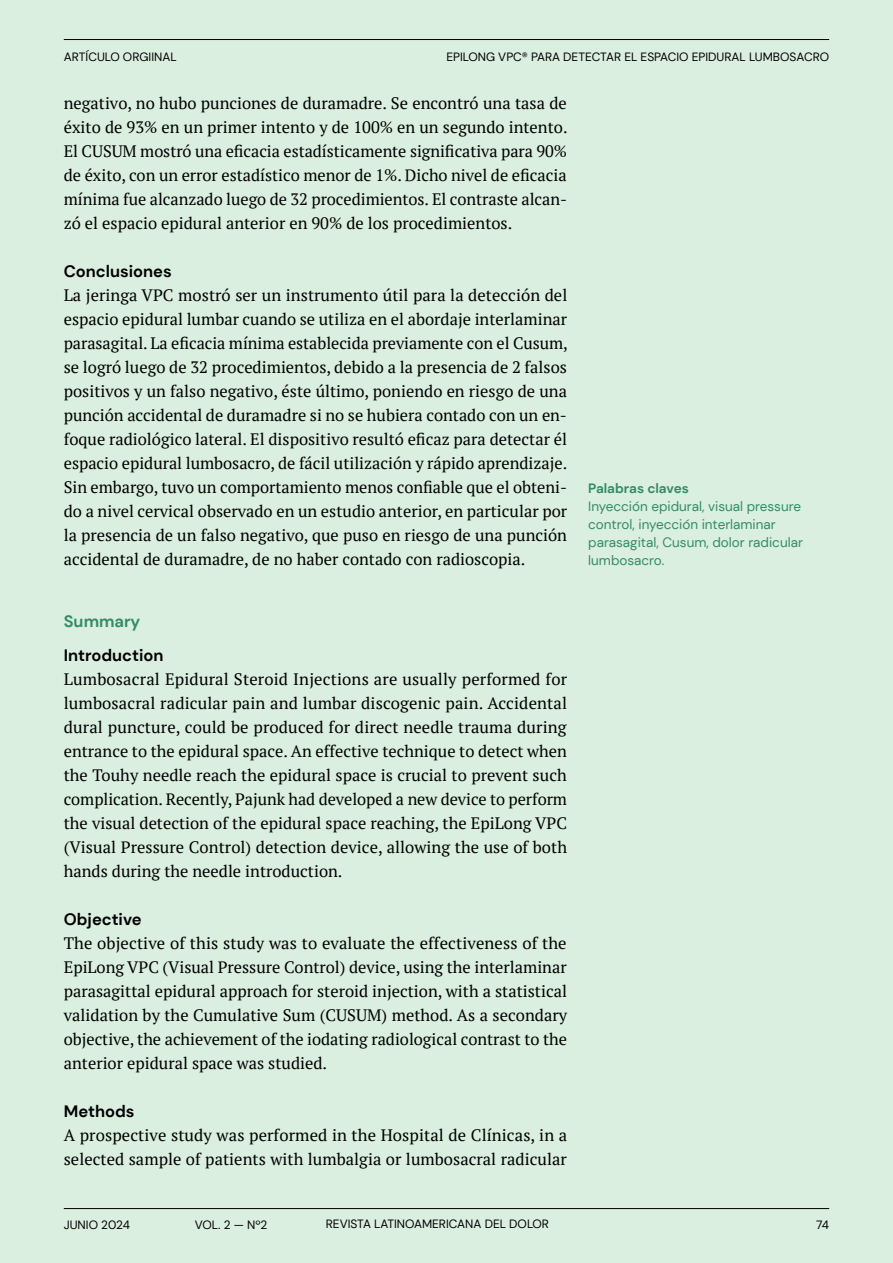
<style>
.page{position:relative;width:893px;height:1263px;background:#daefdf}
.page>*{position:absolute;margin:0;border:0;box-sizing:border-box;transform-origin:0 0}
.t1{font:16.5px/24px "PT Serif";color:#000;text-align:justify}
.t2{font:700 16.5px "DM Sans";color:#000}
.t3{font:700 16.5px "DM Sans";color:#328c64}
.t4{font:13.5px/18px "DM Sans";color:#328c64}
.t5{font:700 13.5px "DM Sans";color:#328c64}
.t6{font:12px "DM Sans";color:#000}
</style>
<div class="page">
<hr style="left:64px;top:39px;width:765px;height:1px;background:#000">
<hr style="left:64px;top:1208px;width:765px;height:1px;background:#000">
<p class="t6" style="left:64px;top:50px;width:114px">ARTÍCULO ORGIINAL</p>
<p class="t6" style="left:446px;top:50px;width:384px">EPILONG VPC® PARA DETECTAR EL ESPACIO EPIDURAL LUMBOSACRO</p>
<p class="t1" style="left:64px;top:91px;width:505px">negativo, no hubo punciones de duramadre. Se encontró una tasa de éxito de 93% en un primer intento y de 100% en un segundo intento.<br>El CUSUM mostró una eficacia estadísticamente significativa para 90% de éxito, con un error estadístico menor de 1%. Dicho nivel de eficacia mínima fue alcanzado luego de 32 procedimientos. El contraste alcan&shy;zó el espacio epidural anterior en 90% de los procedimientos.</p>
<p class="t2" style="left:64px;top:261px;width:110px">Conclusiones</p>
<p class="t1" style="left:64px;top:283px;width:506px">La jeringa VPC mostró ser un instrumento útil para la detección del espacio epidural lumbar cuando se utiliza en el abordaje interlaminar parasagital. La eficacia mínima establecida previamente con el Cusum, se logró luego de 32 procedimientos, debido a la presencia de 2 falsos positivos y un falso negativo, éste último, poniendo en riesgo de una punción accidental de duramadre si no se hubiera contado con un en&shy;foque radiológico lateral. El dispositivo resultó eficaz para detectar él espacio epidural lumbosacro, de fácil utilización y rápido aprendizaje.<br>Sin embargo, tuvo un comportamiento menos confiable que el obteni&shy;do a nivel cervical observado en un estudio anterior, en particular por la presencia de un falso negativo, que puso en riesgo de una punción accidental de duramadre, de no haber contado con radioscopia.</p>
<p class="t3" style="left:64px;top:610px;width:78px">Summary</p>
<p class="t2" style="left:64px;top:645px;width:101px">Introduction</p>
<p class="t1" style="left:64px;top:667px;width:505px">Lumbosacral Epidural Steroid Injections are usually performed for lumbosacral radicular pain and lumbar discogenic pain. Accidental dural puncture, could be produced for direct needle trauma during entrance to the epidural space. An effective technique to detect when the Touhy needle reach the epidural space is crucial to prevent such complication. Recently, Pajunk had developed a new device to perform the visual detection of the epidural space reaching, the EpiLong VPC (Visual Pressure Control) detection device, allowing the use of both hands during the needle introduction.</p>
<p class="t2" style="left:64px;top:909px;width:79px">Objective</p>
<p class="t1" style="left:64px;top:931px;width:505px">The objective of this study was to evaluate the effectiveness of the EpiLong VPC (Visual Pressure Control) device, using the interlaminar parasagittal epidural approach for steroid injection, with a statistical validation by the Cumulative Sum (CUSUM) method. As a secondary objective, the achievement of the iodating radiological contrast to the anterior epidural space was studied.</p>
<p class="t2" style="left:64px;top:1101px;width:72px">Methods</p>
<p class="t1" style="left:64px;top:1123px;width:505px">A prospective study was performed in the Hospital de Clínicas, in a selected sample of patients with lumbalgia or lumbosacral radicular</p>
<p class="t5" style="left:588px;top:480px;width:102px">Palabras claves</p>
<p class="t4" style="left:588px;top:497px;width:216px">Inyección epidural, visual pressure control, inyección interlaminar parasagital, Cusum, dolor radicular lumbosacro.</p>
<p class="t6" style="left:64px;top:1218px;width:68px">JUNIO 2024</p>
<p class="t6" style="left:195px;top:1218px;width:74px">VOL. 2 — Nº2</p>
<p class="t6" style="left:326px;top:1216px;width:225px">REVISTA LATINOAMERICANA DEL DOLOR</p>
<p class="t6" style="left:816px;top:1218px;width:14px">74</p>
</div>
